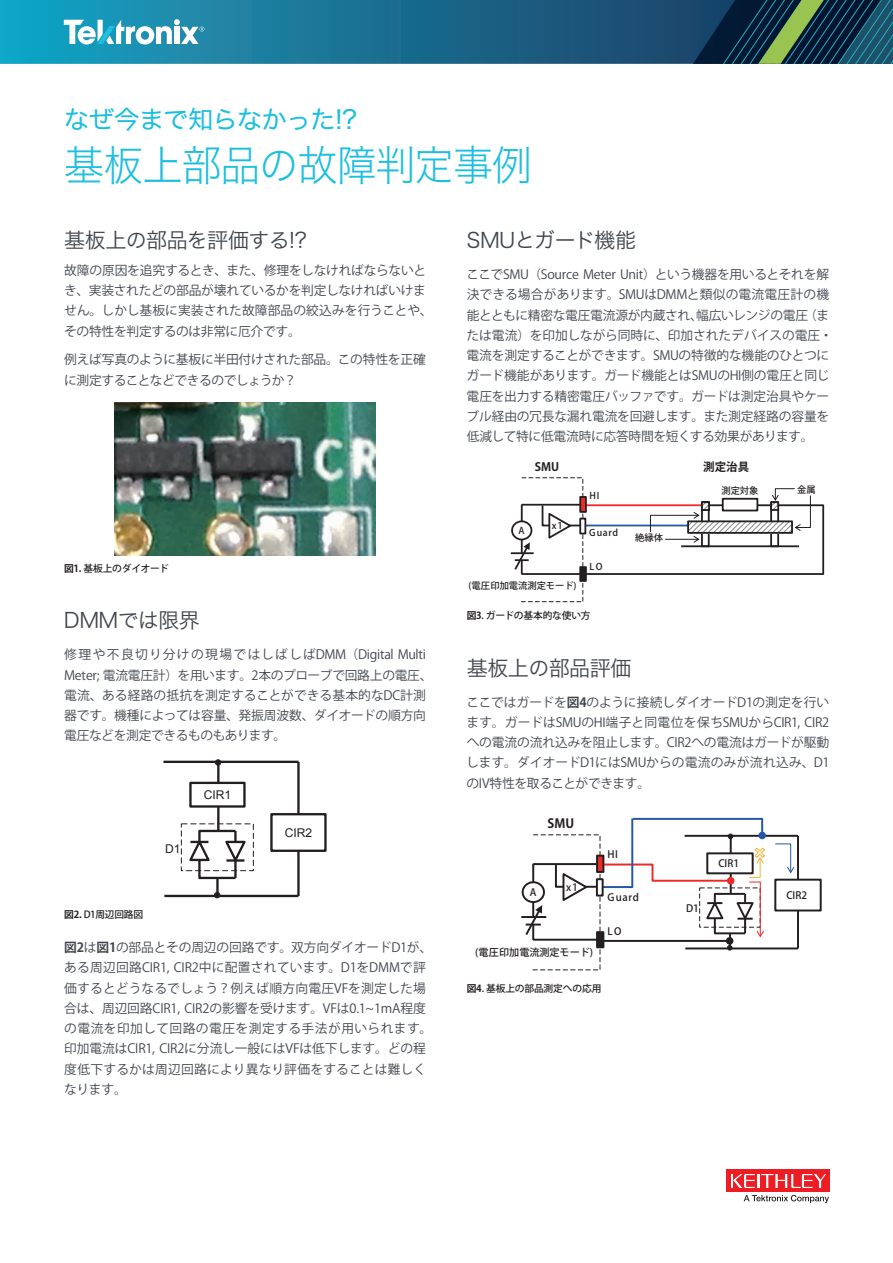
<style>
.page{position:relative;width:893px;height:1263px;background:#fff}
.page>*{position:absolute;margin:0;border:0;box-sizing:border-box;transform-origin:0 0}
.t1{font:42px "Hira Kaku Std W2";letter-spacing:-.025em;color:#1cbfdf;scale:.95 1}
.t2{font:25.5px "Hira Kaku Std W4";letter-spacing:-.035em;color:#1cbfdf}
.t3{font:21px "Hira Kaku Std W3";letter-spacing:-.03em;color:#41464e}
.t4{font:12.75px/20.2px "Koz Go Pro";letter-spacing:-.015em;color:#41464e}
.t5{font:700 12.6px "Koz Go Pro";color:#231f20}
.t6{font:12px "Arial";letter-spacing:-.005em;color:#231f20}
.t7{font:700 11.55px "Koz Go Pro";color:#231f20}
.t8{font:500 10.2px "Koz Go Pro";color:#231f20}
.t9{font:500 9.75px "Koz Go Pro";letter-spacing:-.02em;color:#231f20}
.t10{font:500 9.3px "Koz Go Pro";color:#231f20}
.s1{font-weight:700}
</style>
<div class="page">
<svg style="left:0;top:0;width:673px;height:64px;background:#1a7395"></svg>
<svg style="left:673px;top:0;width:220px;height:64px;background:#1c4452"></svg>
<div style="left:726px;top:1169px;width:103px;height:23px;background:#ee1d23"></div>
<svg style="left:731px;top:1174px;width:95px;height:14px"></svg>
<svg style="left:744px;top:1195px;width:85px;height:8px"></svg>
<svg style="left:64px;top:19px;width:140px;height:26px"></svg>
<img style="left:115px;top:402px;width:261px;height:153px">
<div style="left:270px;top:813px;width:57px;height:39px;border:2px solid #231f20"></div>
<div style="left:181px;top:823px;width:73px;height:48px;border:1px dashed #231f20"></div>
<hr style="left:164px;top:895px;width:54px;height:2px;background:#231f20">
<hr style="left:163px;top:761px;width:54px;height:2px;background:#231f20">
<svg style="left:187px;top:759px;width:114px;height:139px"></svg>
<div style="left:190px;top:783px;width:54px;height:23px;background:#fff"></div>
<div style="left:189px;top:782px;width:57px;height:26px;border:2px solid #231f20"></div>
<hr style="left:511px;top:552px;width:23px;height:2px;background:#231f20">
<div style="left:511px;top:520px;width:21px;height:20px;border:2px solid #231f20;border-radius:50%"></div>
<svg style="left:513px;top:477px;width:312px;height:125px"></svg>
<div style="left:701px;top:501px;width:9px;height:10px;border:2px solid #231f20"></div>
<div style="left:774px;top:879px;width:48px;height:32px;border:2px solid #231f20"></div>
<hr style="left:521px;top:916px;width:25px;height:2px;background:#231f20">
<div style="left:522px;top:881px;width:23px;height:22px;border:2px solid #231f20;border-radius:50%"></div>
<svg style="left:524px;top:817px;width:276px;height:153px"></svg>
<h2 class="t2" style="left:64px;top:100px;width:295px">なぜ今まで知らなかった!?</h2>
<h1 class="t1" style="left:64px;top:133px;width:495px">基板上部品の故障判定事例</h1>
<h3 class="t3" style="left:64px;top:224px;width:244px">基板上の部品を評価する!?</h3>
<p class="t4" style="left:64px;top:260px;width:370px">故障の原因を追究するとき、また、修理をしなければならないとき、実装されたどの部品が壊れているかを判定しなければいけません。しかし基板に実装された故障部品の絞込みを行うことや、その特性を判定するのは非常に厄介です。</p>
<p class="t4" style="left:64px;top:350px;width:363px">例えば写真のように基板に半田付けされた部品。この特性を正確に測定することなどできるのでしょうか？</p>
<p class="t9" style="left:64px;top:562px;width:106px"><span class="s1">図1.</span> 基板上のダイオード</p>
<h3 class="t3" style="left:64px;top:604px;width:137px">DMMでは限界</h3>
<p class="t4" style="left:64px;top:645px;width:370px">修理や不良切り分けの現場ではしばしばDMM（Digital Multi Meter; 電流電圧計）を用います。2本のプローブで回路上の電圧、電流、ある経路の抵抗を測定することができる基本的なDC計測器です。機種によっては容量、発振周波数、ダイオードの順方向電圧などを測定できるものもあります。</p>
<p class="t6" style="left:165px;top:841px;width:17px">D1</p>
<p class="t6" style="left:204px;top:787px;width:29px">CIR1</p>
<p class="t6" style="left:285px;top:825px;width:29px">CIR2</p>
<p class="t9" style="left:64px;top:908px;width:81px"><span class="s1">図2.</span> D1周辺回路図</p>
<p class="t4" style="left:64px;top:938px;width:370px"><span class="s1">図2</span>は<span class="s1">図1</span>の部品とその周辺の回路です。双方向ダイオードD1が、ある周辺回路CIR1, CIR2中に配置されています。D1をDMMで評価するとどうなるでしょう？例えば順方向電圧VFを測定した場合は、周辺回路CIR1, CIR2の影響を受けます。VFは0.1~1mA程度の電流を印加して回路の電圧を測定する手法が用いられます。印加電流はCIR1, CIR2に分流し一般にはVFは低下します。どの程度低下するかは周辺回路により異なり評価をすることは難しくなります。</p>
<h3 class="t3" style="left:467px;top:224px;width:171px">SMUとガード機能</h3>
<p class="t4" style="left:466px;top:265px;width:368px">ここでSMU（Source Meter Unit）という機器を用いるとそれを解決できる場合があります。SMUはDMMと類似の電流電圧計の機能とともに精密な電圧電流源が内蔵され、幅広いレンジの電圧（または電流）を印加しながら同時に、印加されたデバイスの電圧・電流を測定することができます。SMUの特徴的な機能のひとつにガード機能があります。ガード機能とはSMUのHI側の電圧と同じ電圧を出力する精密電圧バッファです。ガードは測定治具やケーブル経由の冗長な漏れ電流を回避します。また測定経路の容量を低減して特に低電流時に応答時間を短くする効果があります。</p>
<p class="t7" style="left:535px;top:460px;width:26px">SMU</p>
<p class="t10" style="left:519px;top:524px;width:8px">A</p>
<p class="t10" style="left:552px;top:519px;width:12px">x1</p>
<p class="t10" style="left:468px;top:580px;width:110px">(電圧印加電流測定モード)</p>
<p class="t10" style="left:590px;top:490px;width:11px">HI</p>
<p class="t10" style="left:589px;top:527px;width:30px">Guard</p>
<p class="t10" style="left:590px;top:560px;width:14px">LO</p>
<p class="t10" style="left:635px;top:531px;width:29px">絶縁体</p>
<p class="t7" style="left:703px;top:460px;width:48px">測定治具</p>
<p class="t10" style="left:721px;top:484px;width:39px">測定対象</p>
<p class="t10" style="left:797px;top:484px;width:20px">金属</p>
<p class="t9" style="left:467px;top:609px;width:125px"><span class="s1">図3</span>. ガードの基本的な使い方</p>
<h3 class="t3" style="left:467px;top:652px;width:166px">基板上の部品評価</h3>
<p class="t4" style="left:466px;top:692px;width:365px;text-align:justify">ここではガードを<span class="s1">図4</span>のように接続しダイオードD1の測定を行います。ガードはSMUのHI端子と同電位を保ちSMUからCIR1, CIR2への電流の流れ込みを阻止します。CIR2への電流はガードが駆動します。ダイオードD1にはSMUからの電流のみが流れ込み、D1のIV特性を取ることができます。</p>
<p class="t5" style="left:547px;top:815px;width:28px">SMU</p>
<p class="t8" style="left:530px;top:885px;width:8px">A</p>
<p class="t8" style="left:566px;top:880px;width:13px">x1</p>
<p class="t8" style="left:475px;top:946px;width:119px">(電圧印加電流測定モード)</p>
<p class="t8" style="left:607px;top:848px;width:12px">HI</p>
<p class="t8" style="left:607px;top:891px;width:33px">Guard</p>
<p class="t8" style="left:607px;top:924px;width:15px">LO</p>
<p class="t9" style="left:467px;top:982px;width:136px"><span class="s1">図4</span>. 基板上の部品測定への応用</p>
<p class="t8" style="left:686px;top:902px;width:14px">D1</p>
<p class="t8" style="left:718px;top:857px;width:22px">CIR1</p>
<p class="t8" style="left:786px;top:888px;width:22px">CIR2</p>
</div>
